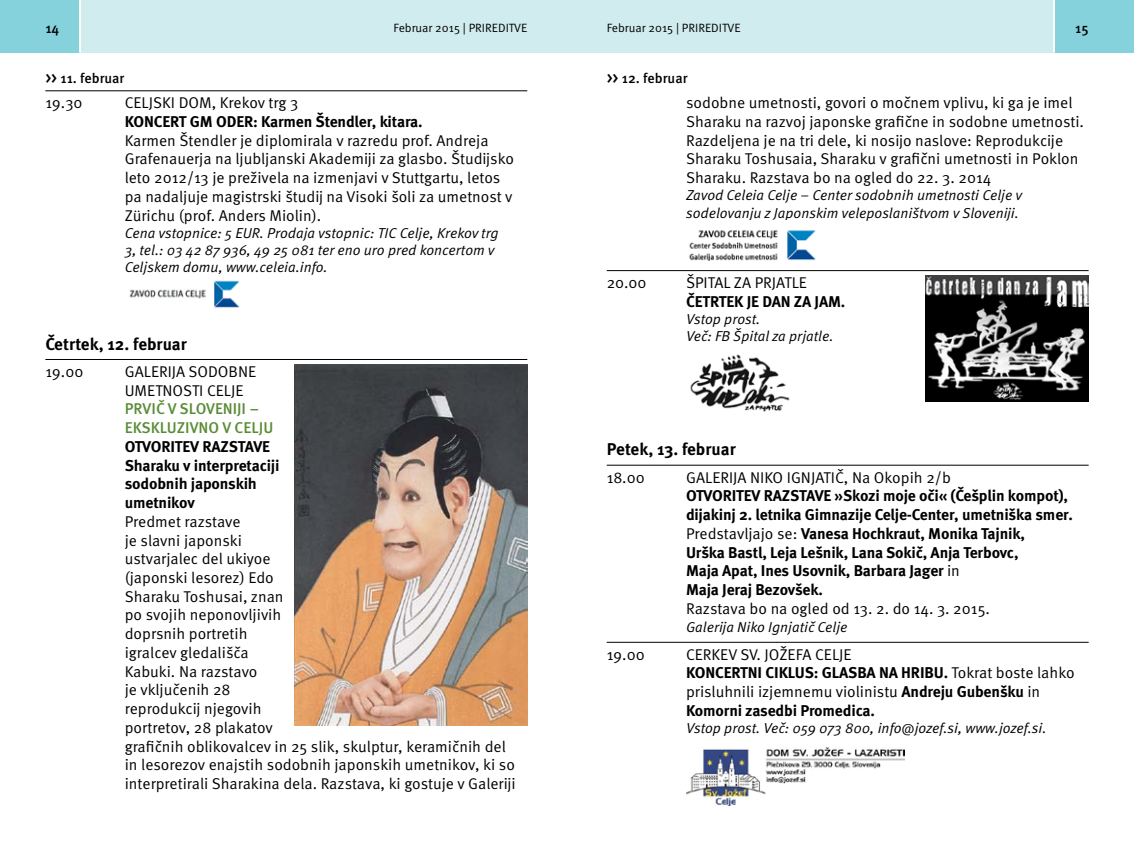
<style>
.page{position:relative;width:1134px;height:851px;background:#fff}
.page>*{position:absolute;margin:0;border:0;box-sizing:border-box;transform-origin:0 0}
.t1{font:700 17px "Meta Pro";color:#000}
.t2{font:15.6px/18.8px "Meta Pro";color:#000}
.t3{font:700 15.6px/18.8px "Meta Pro";letter-spacing:-.01em;color:#000}
.t4{font:500 15.6px/18.8px "Meta Pro";color:#5a8c36}
.t5{font:italic 14.4px/17.2px "Meta Pro";color:#000}
.t6{font:500 14px "Meta Pro";color:#000}
.t7{font:12px "Meta Pro";color:#000}
.s1{font-size:15.6px}
.s2{font-weight:400}
</style>
<div class="page">
<div style="left:567px;top:0;width:567px;height:53px;background:#d0ecef"></div>
<div style="left:0;top:0;width:567px;height:53px;background:#d0ecef"></div>
<div style="left:1054px;top:0;width:80px;height:53px;background:#85d2dc"></div>
<div style="left:0;top:0;width:79px;height:53px;background:#85d2dc"></div>
<hr style="left:79px;top:0;width:2px;height:53px;background:#fff">
<hr style="left:1053px;top:0;width:2px;height:53px;background:#fff">
<hr style="left:45px;top:90px;width:482px;height:1px;background:#000">
<hr style="left:45px;top:359px;width:482px;height:1px;background:#000">
<img style="left:129px;top:280px;width:111px;height:28px">
<hr style="left:607px;top:270px;width:482px;height:1px;background:#000">
<hr style="left:607px;top:464px;width:482px;height:1px;background:#000">
<hr style="left:607px;top:641px;width:482px;height:1px;background:#000">
<img style="left:689px;top:230px;width:127px;height:31px">
<img style="left:690px;top:354px;width:100px;height:57px">
<img style="left:686px;top:747px;width:218px;height:58px">
<img style="left:925px;top:276px;width:164px;height:125px">
<img style="left:295px;top:365px;width:232px;height:360px">
<p class="t6" style="left:45px;top:20px;width:15px">14</p>
<p class="t7" style="left:393px;top:20px;width:135px">Februar 2015 | PRIREDITVE</p>
<p class="t7" style="left:607px;top:20px;width:135px">Februar 2015 | PRIREDITVE</p>
<p class="t6" style="left:1075px;top:20px;width:15px">15</p>
<p class="t6" style="left:45px;top:69px;width:81px"><span class="s1">&gt;&gt;</span> 11. februar</p>
<p class="t6" style="left:607px;top:69px;width:82px"><span class="s1">&gt;&gt;</span> 12. februar</p>
<p class="t2" style="left:45px;top:94px;width:39px">19.30</p>
<p class="t2" style="left:125px;top:94px;width:175px">CELJSKI DOM, Krekov trg 3</p>
<p class="t3" style="left:125px;top:113px;width:299px">KONCERT GM ODER: Karmen Štendler, kitara.</p>
<p class="t2" style="left:125px;top:131px;width:391px">Karmen Štendler je diplomirala v razredu prof. Andreja Grafenauerja na ljubljanski Akademiji za glasbo. Študijsko leto 2012/13 je preživela na izmenjavi v Stuttgartu, letos pa nadaljuje magistrski študij na Visoki šoli za umetnost v Zürichu (prof. Anders Miolin).</p>
<p class="t5" style="left:125px;top:225px;width:376px">Cena vstopnice: 5 EUR. Prodaja vstopnic: TIC Celje, Krekov trg<br>3, tel.: 03 42 87 936, 49 25 081 ter eno uro pred koncertom v<br>Celjskem domu, www.celeia.info.</p>
<p class="t1" style="left:45px;top:333px;width:143px">Četrtek, 12. februar</p>
<p class="t2" style="left:45px;top:362px;width:40px">19.00</p>
<p class="t2" style="left:125px;top:362px;width:133px">GALERIJA SODOBNE<br>UMETNOSTI CELJE</p>
<p class="t4" style="left:125px;top:400px;width:150px">PRVIČ V SLOVENIJI –<br>EKSKLUZIVNO V CELJU</p>
<p class="t3" style="left:125px;top:437px;width:156px">OTVORITEV RAZSTAVE<br>Sharaku v interpretaciji sodobnih japonskih umetnikov</p>
<p class="t2" style="left:125px;top:512px;width:392px">Predmet razstave<br>je slavni japonski<br>ustvarjalec del ukiyoe<br>(japonski lesorez) Edo<br>Sharaku Toshusai, znan<br>po svojih neponovljivih<br>doprsnih portretih<br>igralcev gledališča<br>Kabuki. Na razstavo<br>je vključenih 28<br>reprodukcij njegovih<br>portretov, 28 plakatov<br>grafičnih oblikovalcev in 25 slik, skulptur, keramičnih del in lesorezov enajstih sodobnih japonskih umetnikov, ki so interpretirali Sharakina dela. Razstava, ki gostuje v Galeriji</p>
<p class="t2" style="left:686px;top:94px;width:399px">sodobne umetnosti, govori o močnem vplivu, ki ga je imel Sharaku na razvoj japonske grafične in sodobne umetnosti.<br>Razdeljena je na tri dele, ki nosijo naslove: Reprodukcije Sharaku Toshusaia, Sharaku v grafični umetnosti in Poklon Sharaku. Razstava bo na ogled do 22. 3. 2014</p>
<p class="t5" style="left:686px;top:187px;width:338px">Zavod Celeia Celje – Center sodobnih umetnosti Celje v sodelovanju z Japonskim veleposlaništvom v Sloveniji.</p>
<p class="t2" style="left:607px;top:274px;width:41px">20.00</p>
<p class="t2" style="left:686px;top:274px;width:122px">ŠPITAL ZA PRJATLE</p>
<p class="t3" style="left:686px;top:292px;width:161px">ČETRTEK JE DAN ZA JAM.</p>
<p class="t5" style="left:686px;top:311px;width:149px">Vstop prost.<br>Več: FB Špital za prjatle.</p>
<p class="t1" style="left:607px;top:438px;width:131px">Petek, 13. februar</p>
<p class="t2" style="left:607px;top:468px;width:40px">18.00</p>
<p class="t2" style="left:686px;top:468px;width:266px">GALERIJA NIKO IGNJATIČ, Na Okopih 2/b</p>
<p class="t3" style="left:686px;top:487px;width:388px">OTVORITEV RAZSTAVE »Skozi moje oči« (Češplin kompot), dijakinj 2. letnika Gimnazije Celje-Center, umetniška smer.<br><span class="s2">Predstavljajo se:</span> Vanesa Hochkraut, Monika Tajnik,<br>Urška Bastl, Leja Lešnik, Lana Sokič, Anja Terbovc,<br>Maja Apat, Ines Usovnik, Barbara Jager <span class="s2">in<br></span>Maja Jeraj Bezovšek.</p>
<p class="t2" style="left:686px;top:599px;width:305px">Razstava bo na ogled od 13. 2. do 14. 3. 2015.</p>
<p class="t5" style="left:686px;top:619px;width:163px">Galerija Niko Ignjatič Celje</p>
<p class="t2" style="left:607px;top:645px;width:40px">19.00</p>
<p class="t3" style="left:686px;top:645px;width:390px"><span class="s2">CERKEV SV. JOŽEFA CELJE<br></span>KONCERTNI CIKLUS: GLASBA NA HRIBU. <span class="s2">Tokrat boste lahko prisluhnili izjemnemu violinistu</span> Andreju Gubenšku <span class="s2">in </span>Komorni zasedbi Promedica.</p>
<p class="t5" style="left:686px;top:720px;width:362px">Vstop prost. Več: 059 073 800, info@jozef.si, www.jozef.si.</p>
</div>
